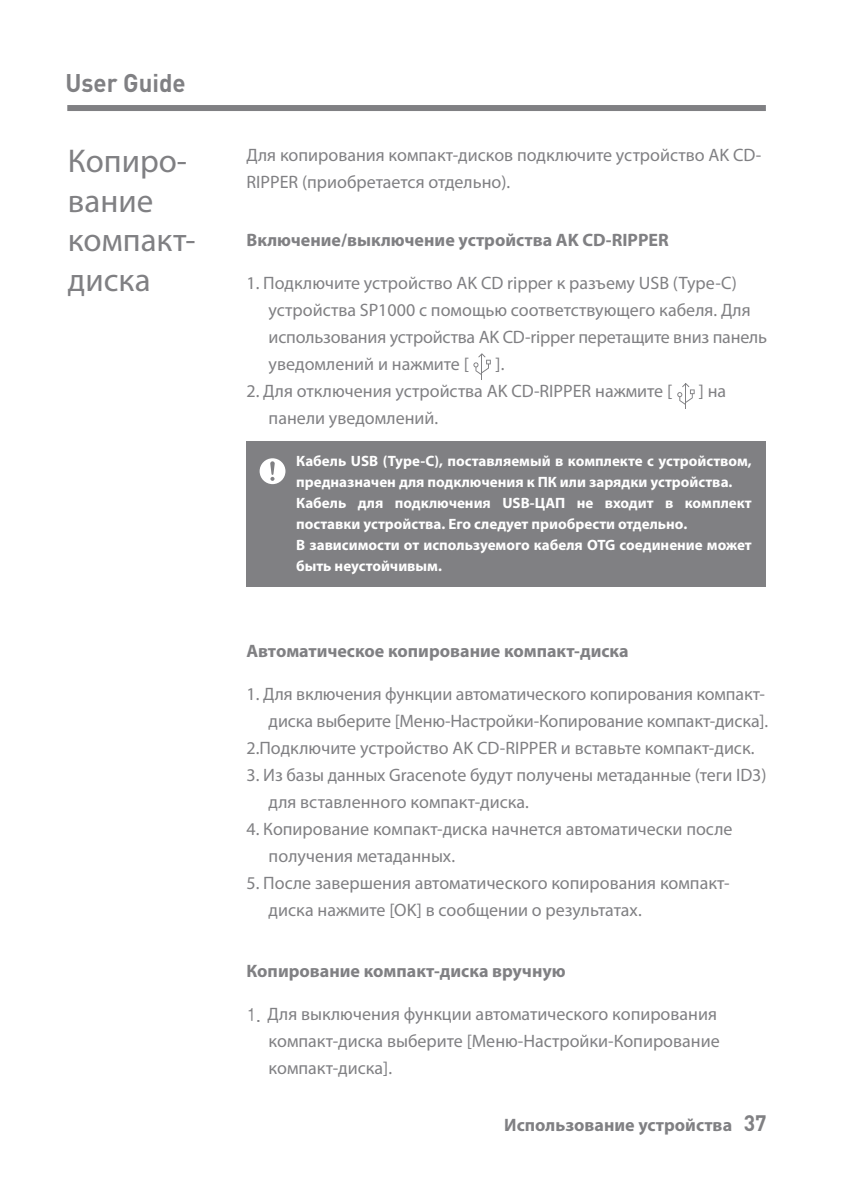
<style>
.page{position:relative;width:851px;height:1191px;background:#fff}
.page>*{position:absolute;margin:0;border:0;box-sizing:border-box;transform-origin:0 0}
.t1{font:33px/39.6px "Myriad Pro";color:#808083}
.t2{font:700 25.2px "DINOT";color:#808083;scale:.95 1}
.t3{font:18px/27px "Myriad Pro";color:#808083}
.t4{font:700 18px "Myriad Pro";color:#808083}
.t5{font:700 15px/21px "Myriad Pro";color:#fff}
.s1{font-family:"YDIYGO320"}
.s2{font-family:"DINOT";font-size:22.2px}
</style>
<div class="page">
<div style="left:67px;top:105px;width:698px;height:6px;background:#808083"></div>
<div style="left:246px;top:441px;width:519px;height:146px;background:#808083"></div>
<svg style="left:259px;top:458px;width:26px;height:26px"></svg>
<svg style="left:473px;top:353px;width:17px;height:26px"></svg>
<svg style="left:677px;top:383px;width:17px;height:26px"></svg>
<p class="t2" style="left:65px;top:66px;width:128px">User Guide</p>
<p class="t1" style="left:68px;top:141px;width:129px">Копиро&shy;вание компакт&shy;диска</p>
<p class="t3" style="left:246px;top:142px;width:516px">Для копирования компакт-дисков подключите устройство AK CD-<br>RIPPER (приобретается отдельно).</p>
<p class="t4" style="left:246px;top:228px;width:423px">Включение/выключение устройства AK CD-RIPPER</p>
<p class="t3" style="left:268px;top:269px;width:500px;text-indent:-22px">1. Подключите устройство AK CD ripper к разъему USB (Type-C) устройства SP1000 с помощью соответствующего кабеля. Для использования устройства AK CD-ripper перетащите вниз панель уведомлений и нажмите [</p>
<p class="t3" style="left:495px;top:350px;width:10px">].</p>
<p class="t3" style="left:246px;top:377px;width:427px">2. Для отключения устройства AK CD-RIPPER нажмите [</p>
<p class="t3" style="left:698px;top:377px;width:29px">] на</p>
<p class="t3" style="left:268px;top:404px;width:171px">панели уведомлений.</p>
<p class="t5" style="left:296px;top:450px;width:457px">Кабель USB (Type-C), поставляемый в комплекте с устройством, предназначен для подключения к ПК или зарядки устройства.<br>Кабель для подключения USB-ЦАП не входит в комплект поставки устройства. Его следует приобрести отдельно.<br>В зависимости от используемого кабеля OTG соединение может быть неустойчивым.</p>
<p class="t4" style="left:246px;top:639px;width:384px">Автоматическое копирование компакт-диска</p>
<p class="t3" style="left:246px;top:680px;width:520px">1. Для включения функции автоматического копирования компакт-</p>
<p class="t3" style="left:268px;top:707px;width:501px">диска выберите [Меню-Настройки-Копирование компакт-диска].</p>
<p class="t3" style="left:246px;top:734px;width:509px">2.Подключите устройство AK CD-RIPPER и вставьте компакт-диск.</p>
<p class="t3" style="left:268px;top:761px;width:499px;text-indent:-22px">3. Из базы данных Gracenote будут получены метаданные (теги ID3) для вставленного компакт-диска.</p>
<p class="t3" style="left:268px;top:815px;width:465px;text-indent:-22px">4. Копирование компакт-диска начнется автоматически после получения метаданных.</p>
<p class="t3" style="left:268px;top:869px;width:462px;text-indent:-22px">5. После завершения автоматического копирования компакт&shy;диска нажмите [OK] в сообщении о результатах.</p>
<p class="t4" style="left:246px;top:959px;width:321px">Копирование компакт-диска вручную</p>
<p class="t3" style="left:268px;top:1000px;width:452px;text-indent:-22px"><span class="s1">1.</span> Для выключения функции автоматического копирования компакт-диска выберите [Меню-Настройки-Копирование компакт-диска].</p>
<p class="t4" style="left:504px;top:1113px;width:264px">Использование устройства <span class="s2">37</span></p>
</div>
